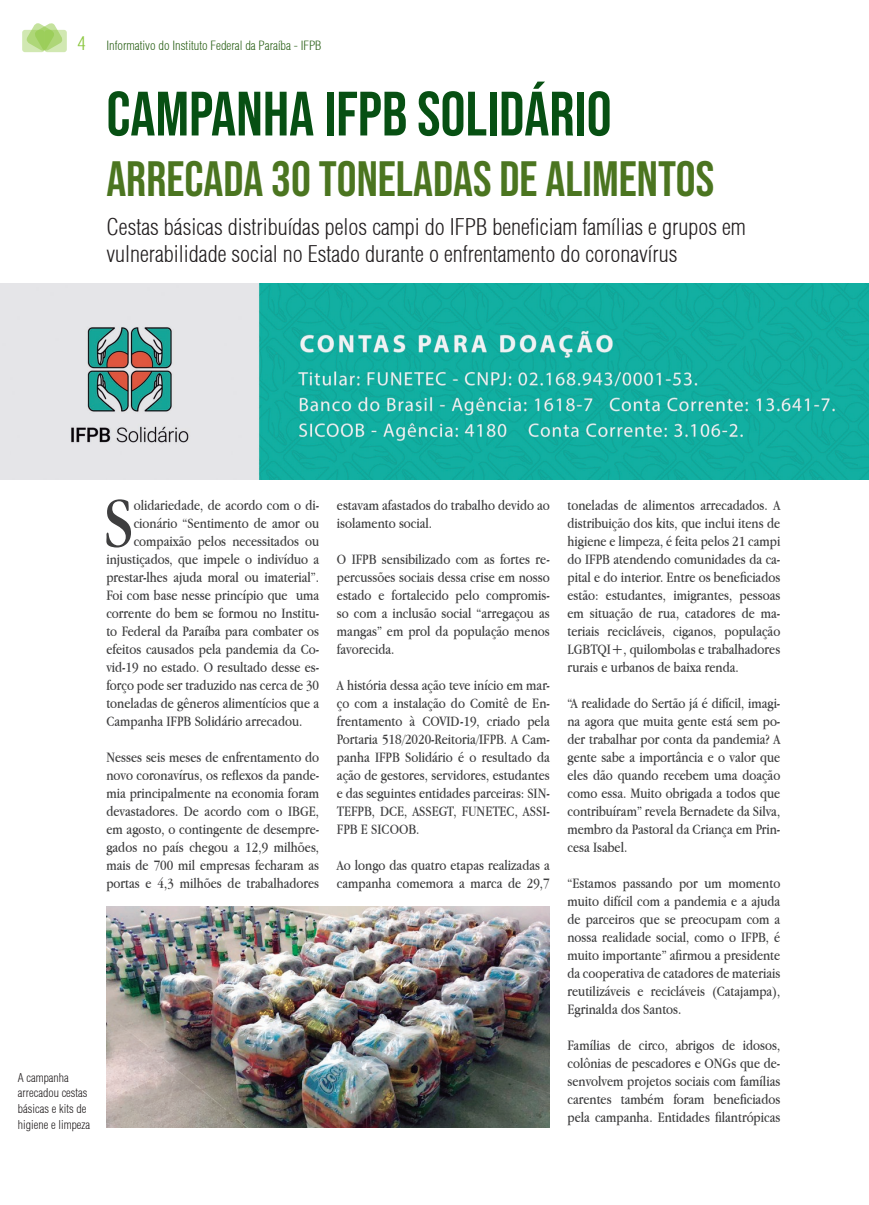
<style>
.page{position:relative;width:869px;height:1205px;background:#fff}
.page>*{position:absolute;margin:0;border:0;box-sizing:border-box;transform-origin:0 0}
.Legenda_foto{font:72.12px "Apple Garamond";color:#3e3e3f}
.Legenda_foto-2{font:62.5px "Bebas Neue";color:#075013}
.Legenda_foto-3{font:49.62px "Bebas Neue";color:#4b7520}
.Legenda_foto-4{font:300 condensed 22.5px/27px "Helvetica";color:#231f20}
.Legenda_foto-5{font:15px/18px "Apple Garamond";color:#3e3e3f;text-align:justify}
.t1{font:300 condensed 12.5px "Helvetica";color:#2d631a}
.Legenda_foto-6{font:300 condensed 11.88px/15.6px "Helvetica";letter-spacing:.005em;color:#231f20}
.s1{font-size:18.75px;color:#8bc63e}
</style>
<div class="page">
<div style="left:22px;top:30px;width:22px;height:22px;background:#d1e8b2;border-radius:3px"></div>
<svg style="left:25px;top:23px;width:39px;height:29px"></svg>
<svg style="left:44px;top:30px;width:23px;height:22px"></svg>
<img style="left:0;top:283px;width:868px;height:196px">
<img style="left:106px;top:906px;width:443px;height:221px">
<p class="t1" style="left:77px;top:37px;width:245px"><span class="s1">4</span> Informativo do Instituto Federal da Paraíba - IFPB</p>
<p class="Legenda_foto-2" style="left:106px;top:78px;width:506px">CAMPANHA IFPB SOLIDÁRIO</p>
<p class="Legenda_foto-3" style="left:106px;top:150px;width:609px">ARRECADA 30 TONELADAS DE ALIMENTOS</p>
<p class="Legenda_foto-4" style="left:106px;top:213px;width:640px">Cestas básicas distribuídas pelos campi do IFPB beneficiam famílias e grupos em vulnerabilidade social no Estado durante o enfrentamento do coronavírus</p>
<p class="Legenda_foto" style="left:103px;top:480px;width:32px">S</p>
<p class="Legenda_foto-5" style="left:134px;top:496px;width:187px">olidariedade, de acordo com o di-</p>
<p class="Legenda_foto-5" style="left:134px;top:514px;width:187px">cionário “Sentimento de amor ou</p>
<p class="Legenda_foto-5" style="left:134px;top:532px;width:187px">compaixão pelos necessitados ou</p>
<p class="Legenda_foto-5" style="left:106px;top:550px;width:214px">injustiçados, que impele o indivíduo a</p>
<p class="Legenda_foto-5" style="left:106px;top:568px;width:214px">prestar-lhes ajuda moral ou imaterial”.</p>
<p class="Legenda_foto-5" style="left:106px;top:586px;width:214px">Foi com base nesse princípio que uma</p>
<p class="Legenda_foto-5" style="left:106px;top:604px;width:214px">corrente do bem se formou no Institu-</p>
<p class="Legenda_foto-5" style="left:106px;top:622px;width:214px">to Federal da Paraíba para combater os</p>
<p class="Legenda_foto-5" style="left:106px;top:640px;width:214px">efeitos causados pela pandemia da Co-</p>
<p class="Legenda_foto-5" style="left:106px;top:658px;width:214px">vid-19 no estado. O resultado desse es-</p>
<p class="Legenda_foto-5" style="left:106px;top:676px;width:214px">forço pode ser traduzido nas cerca de 30</p>
<p class="Legenda_foto-5" style="left:106px;top:694px;width:214px">toneladas de gêneros alimentícios que a</p>
<p class="Legenda_foto-5" style="left:106px;top:712px;width:197px">Campanha IFPB Solidário arrecadou.</p>
<p class="Legenda_foto-5" style="left:106px;top:748px;width:214px">Nesses seis meses de enfrentamento do novo coronavírus, os reflexos da pande&shy;mia principalmente na economia foram devastadores. De acordo com o IBGE, em agosto, o contingente de desempre&shy;gados no país chegou a 12,9 milhões, mais de 700 mil empresas fecharam as portas e 4,3 milhões de trabalhadores</p>
<p class="Legenda_foto-5" style="left:337px;top:496px;width:214px">estavam afastados do trabalho devido ao isolamento social.</p>
<p class="Legenda_foto-5" style="left:337px;top:550px;width:214px">O IFPB sensibilizado com as fortes re&shy;percussões sociais dessa crise em nosso estado e fortalecido pelo compromis&shy;so com a inclusão social “arregaçou as mangas” em prol da população menos favorecida.</p>
<p class="Legenda_foto-5" style="left:337px;top:676px;width:214px">A história dessa ação teve início em mar&shy;ço com a instalação do Comitê de En&shy;frentamento à COVID-19, criado pela Portaria 518/2020-Reitoria/IFPB. A Cam&shy;panha IFPB Solidário é o resultado da ação de gestores, servidores, estudantes e das seguintes entidades parceiras: SIN-TEFPB, DCE, ASSEGT, FUNETEC, ASSI-FPB E SICOOB.</p>
<p class="Legenda_foto-5" style="left:337px;top:856px;width:214px">Ao longo das quatro etapas realizadas a campanha comemora a marca de 29,7</p>
<p class="Legenda_foto-6" style="left:18px;top:1069px;width:74px">A campanha arrecadou cestas básicas e kits de higiene e limpeza</p>
<p class="Legenda_foto-5" style="left:567px;top:496px;width:214px">toneladas de alimentos arrecadados. A distribuição dos kits, que inclui itens de higiene e limpeza, é feita pelos 21 campi do IFPB atendendo comunidades da ca&shy;pital e do interior. Entre os beneficiados estão: estudantes, imigrantes, pessoas em situação de rua, catadores de ma&shy;teriais recicláveis, ciganos, população LGBTQI+, quilombolas e trabalhadores rurais e urbanos de baixa renda.</p>
<p class="Legenda_foto-5" style="left:567px;top:694px;width:214px">“A realidade do Sertão já é difícil, imagi&shy;na agora que muita gente está sem po&shy;der trabalhar por conta da pandemia? A gente sabe a importância e o valor que eles dão quando recebem uma doação como essa. Muito obrigada a todos que contribuíram” revela Bernadete da Silva, membro da Pastoral da Criança em Prin&shy;cesa Isabel.</p>
<p class="Legenda_foto-5" style="left:567px;top:874px;width:214px">“Estamos passando por um momento muito difícil com a pandemia e a ajuda de parceiros que se preocupam com a nossa realidade social, como o IFPB, é muito importante” afirmou a presidente da cooperativa de catadores de materiais reutilizáveis e recicláveis (Catajampa), Egrinalda dos Santos.</p>
<p class="Legenda_foto-5" style="left:567px;top:1036px;width:214px">Famílias de circo, abrigos de idosos, colônias de pescadores e ONGs que de&shy;senvolvem projetos sociais com famílias carentes também foram beneficiados pela campanha. Entidades filantrópicas</p>
</div>
